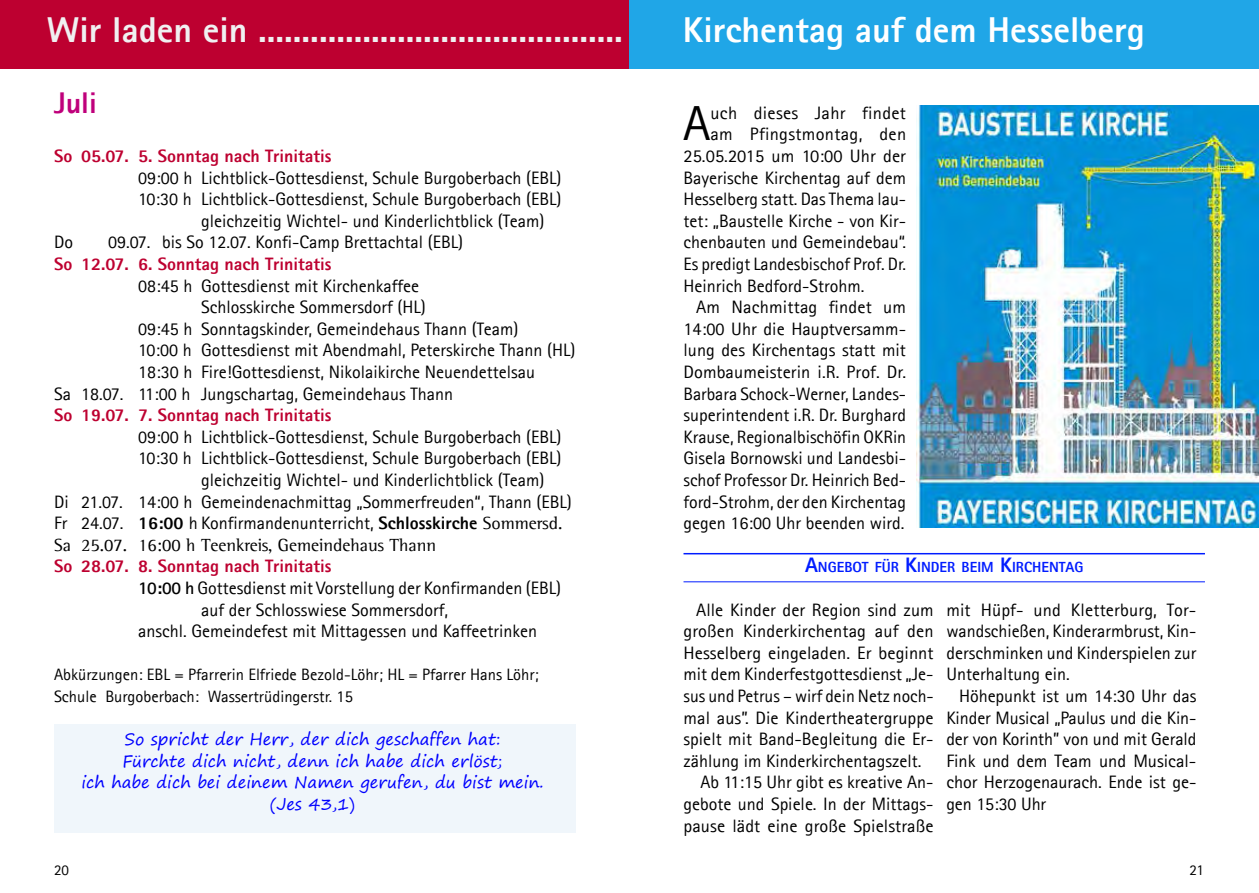
<style>
.page{position:relative;width:1259px;height:893px;background:#fff}
.page>*{position:absolute;margin:0;border:0;box-sizing:border-box;transform-origin:0 0}
.t1{font:49.35px "Agfa Rotis Sans Serif";color:#000}
.t2{font:800 36px "Agfa Rotis Sans Serif";color:#f0f0f1}
.t3{font:800 36px "Agfa Rotis Sans Serif";color:#fff}
.t4{font:800 30px "Agfa Rotis Sans Serif";color:#bf007b}
.t5{font:18px/21.6px "Agfa Rotis Sans Serif";color:#000;text-align:justify}
.t6{font:800 18px "Agfa Rotis Sans Serif";color:#bd0030}
.t7{font:18px "Agfa Rotis Semi Serif";color:#000}
.t8{font:16.5px/21.6px "Segoe Print";color:#00f;text-align:center}
.t9{font:16.5px/21.6px "Agfa Rotis Sans Serif";color:#000}
.t10{font:15px "Agfa Rotis Sans Serif";color:#000}
.t11{font:800 14.7px "Agfa Rotis Sans Serif";color:#001cff}
.s1{font-weight:800}
.s2{font-family:"Agfa Rotis Semi Serif"}
.s3{font-weight:700}
.s4{font-size:21px}
</style>
<div class="page">
<div style="left:54px;top:724px;width:521px;height:108px;background:#f0f6fb"></div>
<img style="left:916px;top:105px;width:343px;height:422px">
<hr style="left:683px;top:553px;width:522px;height:1px;background:#001cff">
<hr style="left:683px;top:581px;width:522px;height:1px;background:#001cff">
<div style="left:0;top:0;width:629px;height:68px;background:#bd0030"></div>
<div style="left:629px;top:0;width:630px;height:68px;background:#20a6e7"></div>
<h2 class="t2" style="left:47px;top:7px;width:577px">Wir laden ein ..........................................</h2>
<h2 class="t3" style="left:683px;top:7px;width:463px">Kirchentag auf dem Hesselberg</h2>
<h3 class="t4" style="left:54px;top:84px;width:44px">Juli</h3>
<p class="t6" style="left:54px;top:144px;width:279px">So 05.07. 5. Sonntag nach Trinitatis</p>
<p class="t5" style="left:138px;top:167px;width:425px">09:00 h Lichtblick-Gottesdienst, Schule Burgoberbach (EBL)</p>
<p class="t5" style="left:138px;top:188px;width:425px">10:30 h Lichtblick-Gottesdienst, Schule Burgoberbach (EBL)</p>
<p class="t5" style="left:201px;top:210px;width:345px">gleichzeitig Wichtel- und Kinderlichtblick (Team)</p>
<p class="t5" style="left:54px;top:231px;width:20px">Do</p>
<p class="t5" style="left:108px;top:231px;width:356px">09.07. bis So 12.07. Konfi-Camp Brettachtal (EBL)</p>
<p class="t6" style="left:54px;top:252px;width:279px">So 12.07. 6. Sonntag nach Trinitatis</p>
<p class="t5" style="left:138px;top:275px;width:282px">08:45 h Gottesdienst mit Kirchenkaffee</p>
<p class="t5" style="left:201px;top:296px;width:226px">Schlosskirche Sommersdorf (HL)</p>
<p class="t5" style="left:138px;top:318px;width:382px">09:45 h Sonntagskinder, Gemeindehaus Thann (Team)</p>
<p class="t5" style="left:138px;top:339px;width:439px">10:00 h Gottesdienst mit Abendmahl, Peterskirche Thann (HL)</p>
<p class="t5" style="left:138px;top:361px;width:398px">18:30 h Fire!Gottesdienst, Nikolaikirche Neuendettelsau</p>
<p class="t5" style="left:54px;top:383px;width:400px">Sa 18.07. 11:00 h Jungschartag, Gemeindehaus Thann</p>
<p class="t6" style="left:54px;top:404px;width:279px">So 19.07. 7. Sonntag nach Trinitatis</p>
<p class="t5" style="left:138px;top:426px;width:425px">09:00 h Lichtblick-Gottesdienst, Schule Burgoberbach (EBL)</p>
<p class="t5" style="left:138px;top:447px;width:425px">10:30 h Lichtblick-Gottesdienst, Schule Burgoberbach (EBL)</p>
<p class="t5" style="left:201px;top:469px;width:345px">gleichzeitig Wichtel- und Kinderlichtblick (Team)</p>
<p class="t5" style="left:54px;top:491px;width:519px">Di 21.07. 14:00 h Gemeindenachmittag „Sommerfreuden“, Thann (EBL)</p>
<p class="t5" style="left:54px;top:512px;width:510px">Fr 24.07. <span class="s1">16:00</span> h Konfirmandenunterricht, <span class="s1">Schlosskirche</span> <span class="s2">Sommersd.</span></p>
<p class="t7" style="left:54px;top:534px;width:384px">Sa 25.07. 16:00 h Teenkreis, Gemeindehaus Thann</p>
<p class="t6" style="left:54px;top:555px;width:279px">So 28.07. 8. Sonntag nach Trinitatis</p>
<p class="t5" style="left:138px;top:577px;width:424px"><span class="s3">10:00 h</span> Gottesdienst mit Vorstellung der Konfirmanden (EBL)</p>
<p class="t5" style="left:201px;top:599px;width:248px">auf der Schlosswiese Sommersdorf,</p>
<p class="t5" style="left:138px;top:620px;width:400px">anschl. Gemeindefest mit Mittagessen und Kaffeetrinken</p>
<p class="t9" style="left:54px;top:664px;width:486px">Abkürzungen: EBL = Pfarrerin Elfriede Bezold-Löhr; HL = Pfarrer Hans Löhr;<br>Schule Burgoberbach: Wassertrüdingerstr. 15</p>
<p class="t8" style="left:81px;top:728px;width:464px">So spricht der Herr, der dich geschaffen hat:<br>Fürchte dich nicht, denn ich habe dich erlöst;<br>ich habe dich bei deinem Namen gerufen, du bist mein. (Jes 43,1)</p>
<h1 class="t1" style="left:683px;top:95px;width:29px">A</h1>
<p class="t5" style="left:710px;top:102px;width:197px">uch dieses Jahr findet</p>
<p class="t5" style="left:710px;top:123px;width:197px">am Pfingstmontag, den</p>
<p class="t5" style="left:683px;top:145px;width:224px">25.05.2015 um 10:00 Uhr der</p>
<p class="t5" style="left:683px;top:167px;width:224px">Bayerische Kirchentag auf dem</p>
<p class="t5" style="left:683px;top:188px;width:224px">Hesselberg statt. Das Thema lau-</p>
<p class="t5" style="left:683px;top:210px;width:224px">tet: „Baustelle Kirche - von Kir-</p>
<p class="t5" style="left:683px;top:231px;width:223px">chenbauten und Gemeindebau“.</p>
<p class="t5" style="left:683px;top:253px;width:222px">Es predigt Landesbischof Prof. Dr.</p>
<p class="t5" style="left:683px;top:275px;width:181px">Heinrich Bedford-Strohm.</p>
<p class="t5" style="left:696px;top:296px;width:211px">Am Nachmittag findet um</p>
<p class="t5" style="left:683px;top:318px;width:224px">14:00 Uhr die Hauptversamm-</p>
<p class="t5" style="left:683px;top:339px;width:224px">lung des Kirchentags statt mit</p>
<p class="t5" style="left:683px;top:361px;width:222px">Dombaumeisterin i.R. Prof. Dr.</p>
<p class="t5" style="left:683px;top:383px;width:224px">Barbara Schock-Werner, Landes-</p>
<p class="t5" style="left:683px;top:404px;width:224px">superintendent i.R. Dr. Burghard</p>
<p class="t5" style="left:683px;top:426px;width:224px">Krause, Regionalbischöfin OKRin</p>
<p class="t5" style="left:683px;top:447px;width:224px">Gisela Bornowski und Landesbi-</p>
<p class="t5" style="left:683px;top:469px;width:224px">schof Professor Dr. Heinrich Bed-</p>
<p class="t5" style="left:683px;top:491px;width:224px">ford-Strohm, der den Kirchentag</p>
<p class="t5" style="left:683px;top:512px;width:221px">gegen 16:00 Uhr beenden wird.</p>
<p class="t11" style="left:805px;top:558px;width:280px"><span class="s4">A</span>NGEBOT FÜR <span class="s4">K</span>INDER BEIM <span class="s4">K</span>IRCHENTAG</p>
<p class="t5" style="left:696px;top:599px;width:239px">Alle Kinder der Region sind zum</p>
<p class="t5" style="left:683px;top:620px;width:251px">großen Kinderkirchentag auf den</p>
<p class="t5" style="left:683px;top:642px;width:252px">Hesselberg eingeladen. Er beginnt</p>
<p class="t5" style="left:683px;top:663px;width:252px">mit dem Kinderfestgottesdienst „Je-</p>
<p class="t5" style="left:683px;top:685px;width:252px">sus und Petrus – wirf dein Netz noch-</p>
<p class="t5" style="left:683px;top:707px;width:251px">mal aus”. Die Kindertheatergruppe</p>
<p class="t5" style="left:683px;top:728px;width:252px">spielt mit Band-Begleitung die Er-</p>
<p class="t5" style="left:683px;top:750px;width:238px">zählung im Kinderkirchentagszelt.</p>
<p class="t5" style="left:700px;top:771px;width:234px">Ab 11:15 Uhr gibt es kreative An-</p>
<p class="t5" style="left:683px;top:793px;width:252px">gebote und Spiele. In der Mittags-</p>
<p class="t5" style="left:683px;top:815px;width:251px">pause lädt eine große Spielstraße</p>
<p class="t5" style="left:946px;top:599px;width:252px">mit Hüpf- und Kletterburg, Tor&shy;wandschießen, Kinderarmbrust, Kin&shy;derschminken und Kinderspielen zur Unterhaltung ein.</p>
<p class="t5" style="left:946px;top:685px;width:252px;text-indent:13px">Höhepunkt ist um 14:30 Uhr das Kinder Musical „Paulus und die Kin&shy;der von Korinth” von und mit Gerald Fink und dem Team und Musical&shy;chor Herzogenaurach. Ende ist ge&shy;gen 15:30 Uhr</p>
<p class="t10" style="left:54px;top:861px;width:16px">20</p>
<p class="t10" style="left:1189px;top:861px;width:16px">21</p>
</div>
